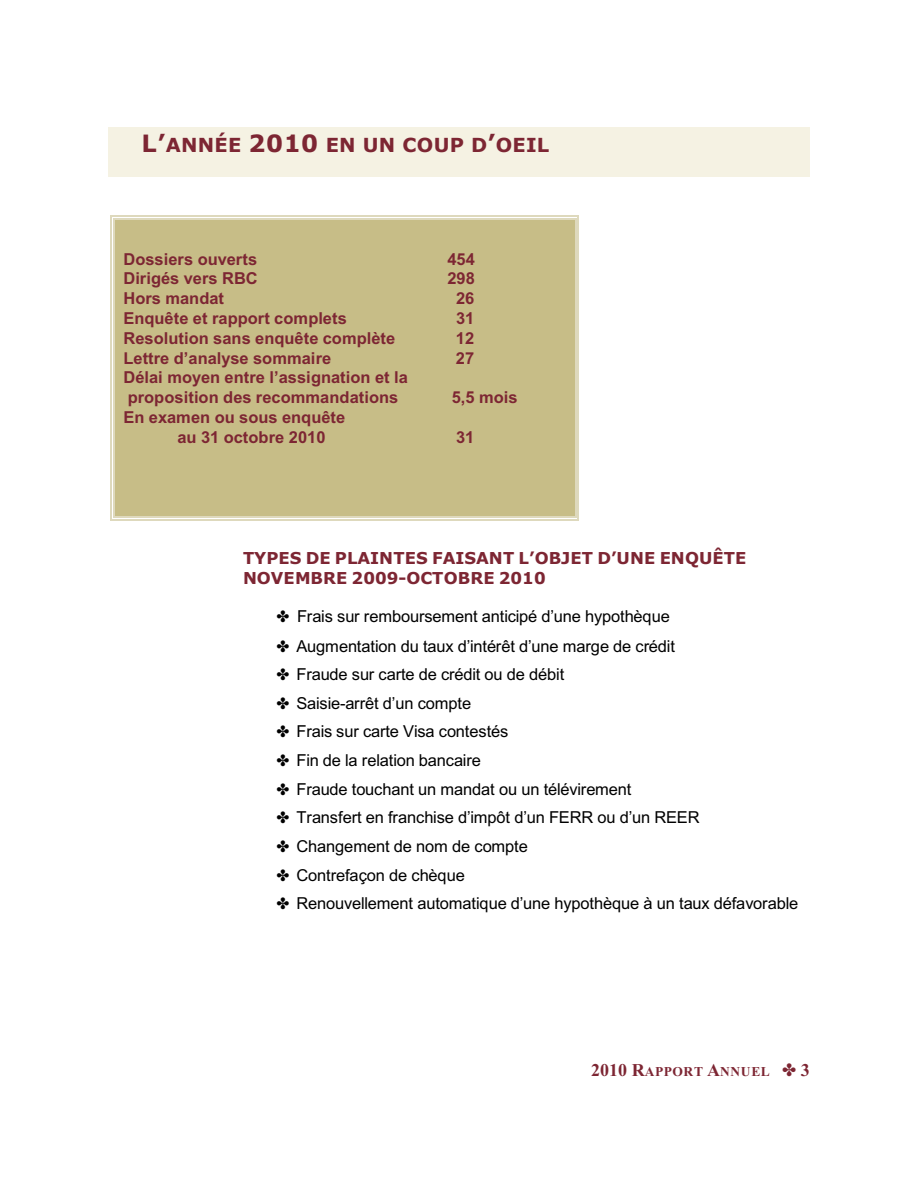
<style>
.page{position:relative;width:918px;height:1188px;background:#fff}
.page>*{position:absolute;margin:0;border:0;box-sizing:border-box;transform-origin:0 0}
.t1{font:700 19.5px "Verdana";letter-spacing:.01em;color:#7d2633}
.t2{font:700 18px "Times New Roman";color:#7d2633}
.t3{font:16.5px/28.7px "Arial";letter-spacing:-.01em;color:#000}
.t4{font:700 16.5px/19.8px "Arial";color:#7d2633}
.t5{font:700 16.5px/20.4px "Verdana";color:#7d2633}
.t6{font:700 13.5px "Times New Roman";letter-spacing:.05em;color:#7d2633}
.s1{font-size:24px}
.s2{font-size:18px}
</style>
<div class="page">
<div style="left:108px;top:127px;width:702px;height:49px;background:#f5f2e3"></div>
<div style="left:113px;top:218px;width:463px;height:300px;background:#c7bd87"></div>
<hr style="left:113px;top:218px;width:1px;height:300px;background:#ded9bd">
<hr style="left:575px;top:218px;width:1px;height:300px;background:#ded9bd">
<hr style="left:113px;top:218px;width:463px;height:2px;background:#ded9bd">
<hr style="left:113px;top:516px;width:463px;height:2px;background:#ded9bd">
<hr style="left:110px;top:215px;width:1px;height:305px;background:#ded9bd">
<hr style="left:578px;top:215px;width:1px;height:305px;background:#ded9bd">
<hr style="left:110px;top:215px;width:469px;height:2px;background:#ded9bd">
<hr style="left:110px;top:519px;width:469px;height:2px;background:#ded9bd">
<p class="t1" style="left:142px;top:137px;width:409px"><span class="s1">L’</span>ANNÉE <span class="s1">2010</span> EN UN COUP D<span class="s1">’</span>OEIL</p>
<p class="t4" style="left:123px;top:250px;width:135px">Dossiers ouverts</p>
<p class="t4" style="left:447px;top:250px;width:29px">454</p>
<p class="t4" style="left:123px;top:270px;width:136px">Dirigés vers RBC</p>
<p class="t4" style="left:447px;top:270px;width:29px">298</p>
<p class="t4" style="left:123px;top:290px;width:102px">Hors mandat</p>
<p class="t4" style="left:456px;top:290px;width:20px">26</p>
<p class="t4" style="left:123px;top:310px;width:225px">Enquête et rapport complets</p>
<p class="t4" style="left:456px;top:310px;width:20px">31</p>
<p class="t4" style="left:123px;top:330px;width:273px">Resolution sans enquête complète</p>
<p class="t4" style="left:456px;top:330px;width:20px">12</p>
<p class="t4" style="left:123px;top:349px;width:209px">Lettre d’analyse sommaire</p>
<p class="t4" style="left:456px;top:349px;width:20px">27</p>
<p class="t4" style="left:123px;top:369px;width:286px">Délai moyen entre l’assignation et la proposition des recommandations</p>
<p class="t4" style="left:452px;top:389px;width:67px">5,5 mois</p>
<p class="t4" style="left:177px;top:409px;width:169px;text-indent:-54px">En examen ou sous enquête au 31 octobre 2010</p>
<p class="t4" style="left:456px;top:429px;width:20px">31</p>
<p class="t5" style="left:243px;top:549px;width:505px">TYPES DE PLAINTES FAISANT L’OBJET D’UNE ENQUÊTE<br>NOVEMBRE 2009-OCTOBRE 2010</p>
<p class="t3" style="left:296px;top:604px;width:503px">Frais sur remboursement anticipé d’une hypothèque<br>Augmentation du taux d’intérêt d’une marge de crédit<br>Fraude sur carte de crédit ou de débit<br>Saisie-arrêt d’un compte<br>Frais sur carte Visa contestés<br>Fin de la relation bancaire<br>Fraude touchant un mandat ou un télévirement<br>Transfert en franchise d’impôt d’un FERR ou d’un REER<br>Changement de nom de compte<br>Contrefaçon de chèque<br>Renouvellement automatique d’une hypothèque à un taux défavorable</p>
<p class="t6" style="left:591px;top:1067px;width:180px"><span class="s2">2010 R</span>APPORT <span class="s2">A</span>NNUEL</p>
<p class="t2" style="left:801px;top:1063px;width:10px">3</p>
</div>
